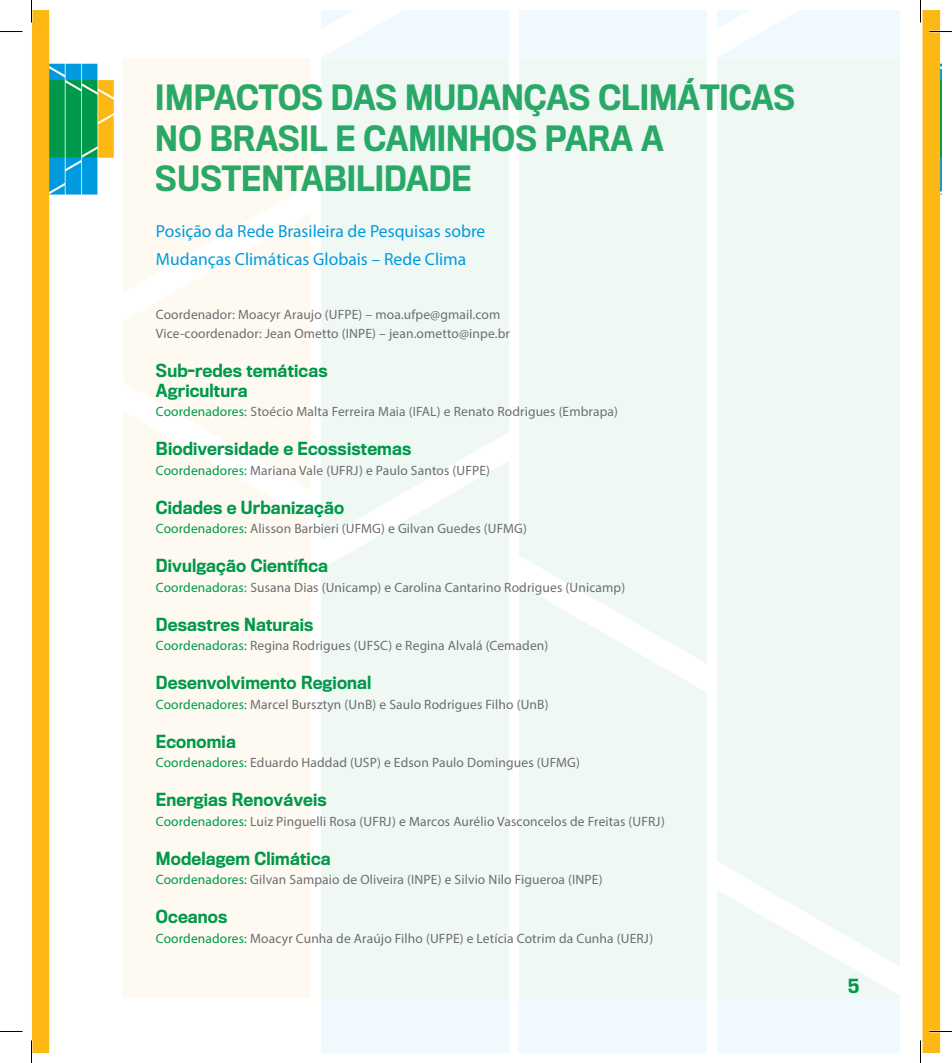
<style>
.page{position:relative;width:952px;height:1063px;background:#fff}
.page>*{position:absolute;margin:0;border:0;box-sizing:border-box;transform-origin:0 0}
.t1{font:500 32.25px/40.5px "Titling Gothic FB Narrow";color:#00984a}
.t2{font:500 18px "Titling Gothic FB Narrow";color:#00984a}
.t3{font:17.55px "Myriad Pro";color:#009bdf}
.t4{font:500 16.65px "Titling Gothic FB Narrow";letter-spacing:.01em;color:#00984a}
.t5{font:13.5px "Myriad Pro";letter-spacing:.01em;color:#6c6d70}
.s1{color:#00984a}
</style>
<div class="page">
<img style="left:22px;top:195px;width:497px;height:857px">
<svg style="left:123px;top:58px;width:188px;height:155px;fill:#fefaf1"></svg>
<svg style="left:123px;top:213px;width:188px;height:198px;fill:#fefaf1"></svg>
<div style="left:123px;top:411px;width:188px;height:587px;background:#fefaf1"></div>
<div style="left:321px;top:195px;width:188px;height:265px;background:#f0f8f4"></div>
<div style="left:321px;top:460px;width:188px;height:538px;background:#f0f8f4"></div>
<div style="left:519px;top:195px;width:188px;height:389px;background:#f0f8f4"></div>
<div style="left:519px;top:584px;width:188px;height:414px;background:#f0f8f4"></div>
<div style="left:717px;top:336px;width:183px;height:553px;background:#f0f8f4"></div>
<svg style="left:717px;top:889px;width:183px;height:109px"></svg>
<div style="left:717px;top:998px;width:188px;height:54px;background:#f0f9fd"></div>
<div style="left:321px;top:998px;width:188px;height:54px;background:#f0f9fd"></div>
<div style="left:519px;top:998px;width:188px;height:54px;background:#f0f9fd"></div>
<svg style="left:139px;top:10px;width:568px;height:185px"></svg>
<img style="left:900px;top:336px;width:41px;height:716px">
<svg style="left:0;top:0;width:129px;height:195px"></svg>
<svg style="left:31px;top:1040px;width:1px;height:22px"></svg>
<svg style="left:717px;top:0;width:235px;height:336px"></svg>
<svg style="left:915px;top:998px;width:37px;height:64px"></svg>
<h1 class="t1" style="left:156px;top:78px;width:641px">IMPACTOS DAS MUDANÇAS CLIMÁTICAS<br>NO BRASIL E CAMINHOS PARA A<br>SUSTENTABILIDADE</h1>
<p class="t3" style="left:156px;top:220px;width:331px">Posição da Rede Brasileira de Pesquisas sobre</p>
<p class="t3" style="left:156px;top:248px;width:312px">Mudanças Climáticas Globais – Rede Clima</p>
<p class="t5" style="left:156px;top:305px;width:346px">Coordenador: Moacyr Araujo (UFPE) – moa.ufpe@gmail.com</p>
<p class="t5" style="left:156px;top:325px;width:355px">Vice-coordenador: Jean Ometto (INPE) – jean.ometto@inpe.br</p>
<p class="t4" style="left:156px;top:361px;width:173px">Sub-redes temáticas</p>
<p class="t4" style="left:156px;top:380px;width:93px">Agricultura</p>
<p class="t5" style="left:156px;top:403px;width:463px"><span class="s1">Coordenadores:</span> Stoécio Malta Ferreira Maia (IFAL) e Renato Rodrigues (Embrapa)</p>
<p class="t4" style="left:156px;top:439px;width:257px">Biodiversidade e Ecossistemas</p>
<p class="t5" style="left:156px;top:461px;width:336px"><span class="s1">Coordenadores:</span> Mariana Vale (UFRJ) e Paulo Santos (UFPE)</p>
<p class="t4" style="left:156px;top:497px;width:190px">Cidades e Urbanização</p>
<p class="t5" style="left:156px;top:520px;width:372px"><span class="s1">Coordenadores:</span> Alisson Barbieri (UFMG) e Gilvan Guedes (UFMG)</p>
<p class="t4" style="left:156px;top:556px;width:174px">Divulgação Científica</p>
<p class="t5" style="left:156px;top:578px;width:471px"><span class="s1">Coordenadoras:</span> Susana Dias (Unicamp) e Carolina Cantarino Rodrigues (Unicamp)</p>
<p class="t4" style="left:156px;top:614px;width:159px">Desastres Naturais</p>
<p class="t5" style="left:156px;top:637px;width:394px"><span class="s1">Coordenadoras:</span> Regina Rodrigues (UFSC) e Regina Alvalá (Cemaden)</p>
<p class="t4" style="left:156px;top:673px;width:217px">Desenvolvimento Regional</p>
<p class="t5" style="left:156px;top:695px;width:394px"><span class="s1">Coordenadores:</span> Marcel Bursztyn (UnB) e Saulo Rodrigues Filho (UnB)</p>
<p class="t4" style="left:156px;top:731px;width:81px">Economia</p>
<p class="t5" style="left:156px;top:754px;width:425px"><span class="s1">Coordenadores:</span> Eduardo Haddad (USP) e Edson Paulo Domingues (UFMG)</p>
<p class="t4" style="left:156px;top:790px;width:172px">Energias Renováveis</p>
<p class="t5" style="left:156px;top:812px;width:510px"><span class="s1">Coordenadores:</span> Luiz Pinguelli Rosa (UFRJ) e Marcos Aurélio Vasconcelos de Freitas (UFRJ)</p>
<p class="t4" style="left:156px;top:848px;width:176px">Modelagem Climática</p>
<p class="t5" style="left:156px;top:871px;width:448px"><span class="s1">Coordenadores:</span> Gilvan Sampaio de Oliveira (INPE) e Silvio Nilo Figueroa (INPE)</p>
<p class="t4" style="left:156px;top:907px;width:73px">Oceanos</p>
<p class="t5" style="left:156px;top:929px;width:499px"><span class="s1">Coordenadores:</span> Moacyr Cunha de Araújo Filho (UFPE) e Letícia Cotrim da Cunha (UERJ)</p>
<p class="t2" style="left:848px;top:975px;width:13px">5</p>
</div>
